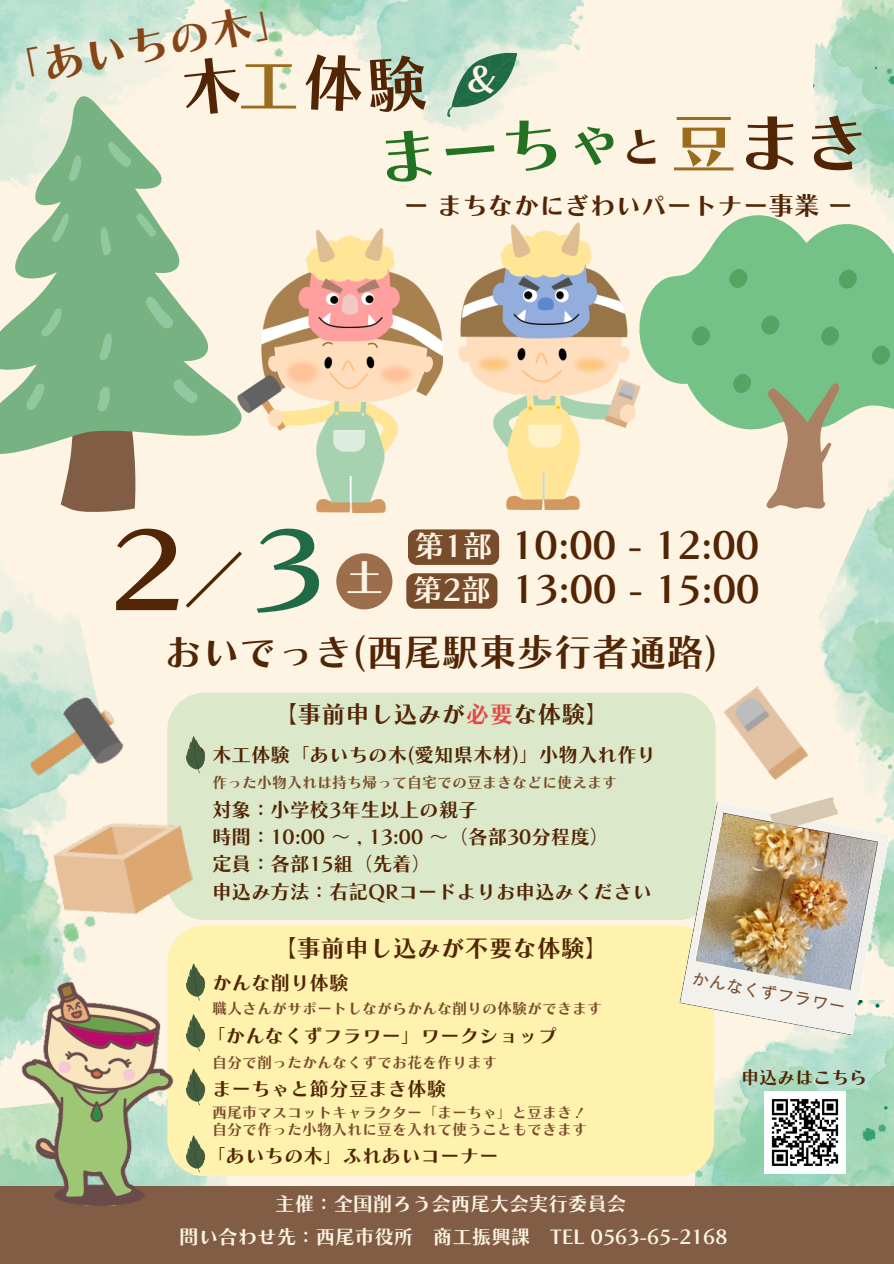
<style>
.page{position:relative;width:894px;height:1264px;background:#fff}
.page>*{position:absolute;margin:0;border:0;box-sizing:border-box;transform-origin:0 0}
.t1{font:108px "Canva Chiaro Std B";color:#522504}
.t2{font:66.15px "Canva Chiaro Std B";color:#522504}
.t3{font:62.1px "Canva Chiaro Std B";color:#237221}
.t4{font:61.65px "Canva Chiaro Std B";color:#9b6c1d}
.t5{font:61.5px "Canva Chiaro Std B";color:#522504}
.t6{font:43.65px "Canva Chiaro Std B";color:#522504}
.t7{font:42.6px "Canva Chiaro Std B";color:#864516}
.t8{font:37.5px "Canva Chiaro Std B";color:#522504}
.t9{font:37.35px "Canva Chiaro Std B";color:#fdf4e4}
.t10{font:30px "Canva Chiaro Std B";color:#fdf4e4}
.t11{font:25.5px "Canva Chiaro Std B";color:#522504}
.t12{font:24px "Canva Chiaro Std B";color:#522504}
.t13{font:19.5px/27px "Canva Chiaro Std B";color:#522504}
.t14{font:19.5px "Canva Chiaro Std B";color:#fdf4e4}
.t15{font:18px "Canva Chiaro Std B";color:#522504}
.t16{font:17.4px "Canva Cezanne Pro N M";color:#794c2b}
.t17{font:15px "Canva Chiaro Std B";color:#794c2b}
.s1{color:#9b6c1d}
.s2{color:#216a48}
.s3{color:#e64747}
</style>
<div class="page">
<div style="left:0;top:0;width:893px;height:1263px;background:#fdf4e4"></div>
<img style="left:0;top:0;width:201px;height:85px">
<svg style="left:0;top:85px;width:238px;height:369px"></svg>
<svg style="left:170px;top:376px;width:31px;height:29px"></svg>
<svg style="left:146px;top:296px;width:28px;height:33px"></svg>
<svg style="left:49px;top:211px;width:20px;height:34px"></svg>
<svg style="left:100px;top:225px;width:12px;height:33px"></svg>
<svg style="left:135px;top:212px;width:23px;height:27px"></svg>
<svg style="left:108px;top:140px;width:26px;height:29px"></svg>
<svg style="left:68px;top:154px;width:15px;height:28px"></svg>
<svg style="left:26px;top:307px;width:111px;height:175px;background:#85ab82"></svg>
<img style="left:694px;top:1015px;width:199px;height:171px">
<img style="left:0;top:482px;width:136px;height:465px">
<img style="left:813px;top:0;width:80px;height:210px">
<svg style="left:640px;top:210px;width:253px;height:199px;fill:#75c288"></svg>
<svg style="left:691px;top:268px;width:198px;height:179px;background:#88c390"></svg>
<img style="left:766px;top:447px;width:127px;height:437px">
<img style="left:203px;top:0;width:381px;height:149px">
<div style="left:0;top:1186px;width:893px;height:77px;background:#805d44"></div>
<div style="left:167px;top:925px;width:546px;height:251px;background:#fff2ae;border-radius:37px"></div>
<img style="left:238px;top:228px;width:204px;height:284px">
<img style="left:459px;top:223px;width:181px;height:286px">
<div style="left:336px;top:553px;width:56px;height:56px;background:#9d6e4b;border-radius:50%"></div>
<svg style="left:408px;top:529px;width:91px;height:36px;background:#7d5131"></svg>
<div style="left:406px;top:573px;width:91px;height:35px;background:#794c2b"></div>
<img style="left:0;top:947px;width:212px;height:259px">
<svg style="left:182px;top:962px;width:29px;height:38px"></svg>
<svg style="left:182px;top:1013px;width:29px;height:38px"></svg>
<svg style="left:182px;top:1067px;width:29px;height:38px"></svg>
<svg style="left:182px;top:1134px;width:29px;height:38px"></svg>
<div style="left:167px;top:692px;width:548px;height:228px;background:#dbe8ca;border-radius:37px"></div>
<svg style="left:186px;top:736px;width:19px;height:37px"></svg>
<img style="left:50px;top:812px;width:145px;height:113px">
<img style="left:28px;top:687px;width:107px;height:112px">
<img style="left:764px;top:1091px;width:81px;height:81px">
<img style="left:709px;top:678px;width:115px;height:109px">
<svg style="left:679px;top:917px;width:15px;height:89px"></svg>
<img style="left:694px;top:802px;width:195px;height:233px">
<svg style="left:768px;top:796px;width:71px;height:36px"></svg>
<svg style="left:446px;top:48px;width:71px;height:73px"></svg>
<svg style="left:181px;top:55px;width:60px;height:61px"></svg>
<svg style="left:304px;top:53px;width:122px;height:60px"></svg>
<p class="t7" style="left:-3px;top:51px;width:299px;rotate:-11deg">「あいちの木」</p>
<p class="t4" style="left:238px;top:54px;width:56px">工</p>
<p class="t3" style="left:374px;top:127px;width:250px;rotate:-5deg">まーちゃ</p>
<p class="t6" style="left:620px;top:124px;width:45px">と</p>
<p class="t2" style="left:670px;top:109px;width:200px"><span class="s1">豆</span>まき</p>
<h5 class="t11" style="left:403px;top:192px;width:451px">ーまちなかにぎわいパートナー事業ー</h5>
<p class="t1" style="left:92px;top:515px;width:252px">２<span class="s2">３</span></p>
<p class="t5" style="left:183px;top:548px;width:63px">／</p>
<p class="t9" style="left:345px;top:559px;width:35px">土</p>
<p class="t10" style="left:414px;top:531px;width:80px">第1部</p>
<p class="t10" style="left:412px;top:574px;width:80px">第2部</p>
<h1 class="t8" style="left:511px;top:525px;width:249px">10:00 - 12:00</h1>
<h5 class="t8" style="left:511px;top:570px;width:249px">13:00 - 15:00</h5>
<p class="t8" style="left:164px;top:633px;width:555px">おいでっき(西尾駅東歩行者通路)</p>
<p class="t12" style="left:273px;top:702px;width:337px">【事前申し込みが<span class="s3">必要</span>な体験】</p>
<p class="t13" style="left:186px;top:741px;width:471px">● 木工体験「あいちの木(愛知県木材)」小物入れ作り</p>
<p class="t17" style="left:212px;top:775px;width:406px">作った小物入れは持ち帰って自宅での豆まきなどに使えます</p>
<p class="t13" style="left:212px;top:796px;width:441px">対象：小学校3年生以上の親子<br>時間：10:00 〜 , 13:00 〜（各部30分程度）<br>定員：各部15組（先着）<br>申込み方法：右記QRコードよりお申込みください</p>
<h3 class="t12" style="left:272px;top:936px;width:337px">【事前申し込みが不要な体験】</h3>
<p class="t13" style="left:186px;top:969px;width:163px">● かんな削り体験</p>
<p class="t13" style="left:186px;top:1021px;width:372px">●「かんなくずフラワー」ワークショップ</p>
<p class="t17" style="left:212px;top:1001px;width:391px">職人さんがサポートしながらかんな削りの体験ができます</p>
<h5 class="t17" style="left:212px;top:1054px;width:286px">自分で削ったかんなくずでお花を作ります</h5>
<p class="t13" style="left:186px;top:1075px;width:261px">● まーちゃと節分豆まき体験</p>
<p class="t17" style="left:212px;top:1104px;width:376px">西尾市マスコットキャラクター「まーちゃ」と豆まき！</p>
<p class="t17" style="left:212px;top:1121px;width:376px">自分で作った小物入れに豆を入れて使うこともできます</p>
<p class="t13" style="left:186px;top:1142px;width:313px">●「あいちの木」ふれあいコーナー</p>
<p class="t14" style="left:275px;top:1193px;width:352px">主催：全国削ろう会西尾大会実行委員会</p>
<p class="t16" style="left:693px;top:968px;width:157px;rotate:11deg">かんなくずフラワー</p>
<h4 class="t15" style="left:741px;top:1067px;width:128px">申込みはこちら</h4>
<p class="t14" style="left:179px;top:1226px;width:549px">問い合わせ先：西尾市役所 商工振興課 TEL 0563-65-2168</p>
</div>
